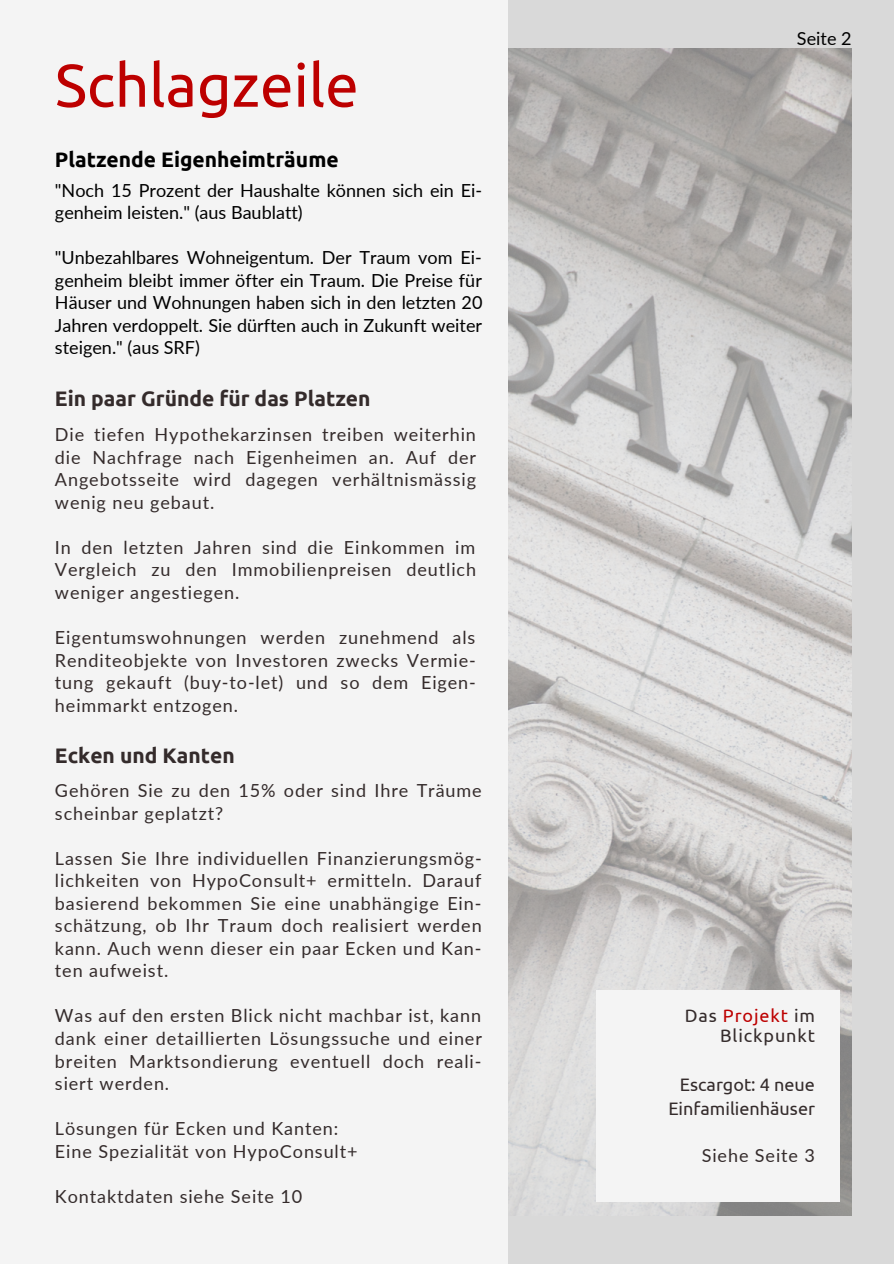
<style>
.page{position:relative;width:894px;height:1264px;background:#fff}
.page>*{position:absolute;margin:0;border:0;box-sizing:border-box;transform-origin:0 0}
.t1{font:60px "Ubuntu";color:#bd0000}
.t2{font:700 21px "Ubuntu";color:#342b2b}
.t3{font:700 21px "Ubuntu";color:#000}
.t4{font:18px/22.5px "Lato";letter-spacing:.05em;color:#342b2b;text-align:justify}
.t5{font:18px/22.5px "Lato";color:#000}
.t6{font:18px/24.8px "Ubuntu";color:#342b2b;text-align:right}
.t7{font:18px/19.2px "Ubuntu";letter-spacing:.05em;color:#342b2b;text-align:right}
.s1{color:#bd0000}
</style>
<div class="page">
<div style="left:0;top:0;width:893px;height:1263px;background:#d9d9d9"></div>
<img style="left:507px;top:49px;width:344px;height:1166px">
<div style="left:0;top:0;width:507px;height:1263px;background:#f4f4f4"></div>
<div style="left:596px;top:990px;width:243px;height:211px;background:#f4f4f4"></div>
<p class="t1" style="left:55px;top:51px;width:305px">Schlagzeile</p>
<p class="t3" style="left:55px;top:148px;width:285px">Platzende Eigenheimträume</p>
<p class="t5" style="left:55px;top:178px;width:428px">"Noch 15 Prozent der Haushalte können sich ein Ei&shy;genheim leisten." (aus Baublatt)</p>
<p class="t5" style="left:55px;top:246px;width:429px;text-align:justify">"Unbezahlbares Wohneigentum. Der Traum vom Ei&shy;genheim bleibt immer öfter ein Traum. Die Preise für Häuser und Wohnungen haben sich in den letzten 20<br>Jahren verdoppelt. Sie dürften auch in Zukunft weiter steigen." (aus SRF)</p>
<p class="t2" style="left:55px;top:386px;width:317px">Ein paar Gründe für das Platzen</p>
<p class="t4" style="left:55px;top:423px;width:422px">Die tiefen Hypothekarzinsen treiben weiterhin die Nachfrage nach Eigenheimen an. Auf der Angebotsseite wird dagegen verhältnismässig wenig neu gebaut.</p>
<p class="t4" style="left:55px;top:535px;width:422px">In den letzten Jahren sind die Einkommen im Vergleich zu den Immobilienpreisen deutlich weniger angestiegen.</p>
<p class="t4" style="left:55px;top:625px;width:422px">Eigentumswohnungen werden zunehmend als Renditeobjekte von Investoren zwecks Vermie&shy;tung gekauft (buy-to-let) und so dem Eigen&shy;heimmarkt entzogen.</p>
<p class="t2" style="left:55px;top:743px;width:181px">Ecken und Kanten</p>
<p class="t4" style="left:55px;top:779px;width:428px">Gehören Sie zu den 15% oder sind Ihre Träume scheinbar geplatzt?</p>
<p class="t4" style="left:55px;top:846px;width:428px">Lassen Sie Ihre individuellen Finanzierungsmög&shy;lichkeiten von HypoConsult+ ermitteln. Darauf basierend bekommen Sie eine unabhängige Ein&shy;schätzung, ob Ihr Traum doch realisiert werden kann. Auch wenn dieser ein paar Ecken und Kan&shy;ten aufweist.</p>
<p class="t4" style="left:55px;top:1004px;width:428px">Was auf den ersten Blick nicht machbar ist, kann dank einer detaillierten Lösungssuche und einer breiten Marktsondierung eventuell doch reali&shy;siert werden.</p>
<p class="t4" style="left:55px;top:1116px;width:285px">Lösungen für Ecken und Kanten:</p>
<p class="t4" style="left:55px;top:1139px;width:304px">Eine Spezialität von HypoConsult+</p>
<p class="t4" style="left:55px;top:1184px;width:249px">Kontaktdaten siehe Seite 10</p>
<p class="t5" style="left:796px;top:27px;width:56px">Seite 2</p>
<p class="t7" style="left:684px;top:1006px;width:132px">Das <span class="s1">Projekt</span> im<br>Blickpunkt</p>
<p class="t6" style="left:668px;top:1071px;width:148px">Escargot: 4 neue<br>Einfamilienhäuser</p>
<p class="t4" style="left:701px;top:1144px;width:115px">Siehe Seite 3</p>
</div>
